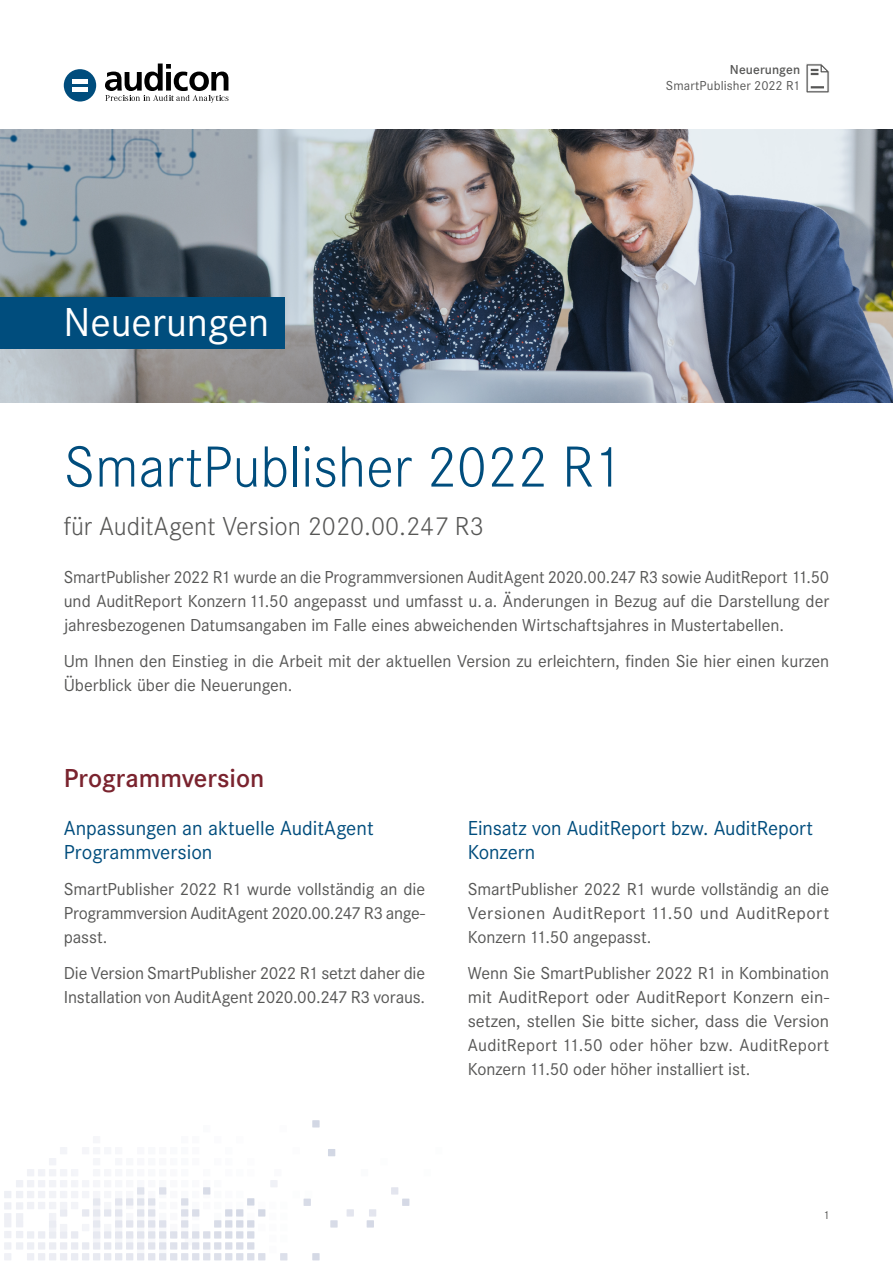
<style>
.page{position:relative;width:893px;height:1263px;background:#fff}
.page>*{position:absolute;margin:0;border:0;box-sizing:border-box;transform-origin:0 0}
.t1{font:300 60px "Corporate S";color:#004d7d}
.t2{font:42px "Corporate S";color:#fff}
.t3{font:300 27px "Corporate S";color:#575756}
.t4{font:600 27px "Corporate S";color:#7a232e}
.t5{font:21px/24px "Corporate S";color:#004d7d}
.t6{font:18px/24px "Corporate S";letter-spacing:-.005em;color:#575756;text-align:justify}
.t7{font:13.5px "Corporate S";letter-spacing:.01em;color:#575756}
.t8{font:600 13.5px "Corporate S";letter-spacing:.01em;color:#575756}
.t9{font:12px "Corporate S";color:#575756}
</style>
<div class="page">
<div style="left:64px;top:69px;width:32px;height:33px;background:#004d7d;border-radius:50%"></div>
<hr style="left:72px;top:80px;width:16px;height:4px;background:#fff">
<hr style="left:72px;top:87px;width:16px;height:4px;background:#fff">
<svg style="left:105px;top:64px;width:123px;height:39px"></svg>
<svg style="left:330px;top:1220px;width:8px;height:7px"></svg>
<svg style="left:328px;top:1149px;width:7px;height:7px"></svg>
<svg style="left:347px;top:1209px;width:7px;height:7px"></svg>
<svg style="left:367px;top:1209px;width:9px;height:18px"></svg>
<svg style="left:391px;top:1187px;width:18px;height:19px"></svg>
<svg style="left:4px;top:1120px;width:316px;height:141px"></svg>
<svg style="left:806px;top:63px;width:24px;height:30px"></svg>
<img style="left:0;top:130px;width:893px;height:273px">
<div style="left:0;top:298px;width:285px;height:51px;background:#004d7d"></div>
<p class="t8" style="left:730px;top:61px;width:72px">Neuerungen</p>
<p class="t7" style="left:666px;top:78px;width:136px">SmartPublisher 2022 R1</p>
<h2 class="t2" style="left:63px;top:299px;width:208px">Neuerungen</h2>
<h1 class="t1" style="left:64px;top:433px;width:562px">SmartPublisher 2022 R1</h1>
<h3 class="t3" style="left:64px;top:510px;width:422px">für AuditAgent Version 2020.00.247 R3</h3>
<p class="t6" style="left:64px;top:565px;width:767px">SmartPublisher 2022 R1 wurde an die Programmversionen AuditAgent 2020.00.247 R3 sowie AuditReport 11.50 und AuditReport Konzern 11.50 angepasst und umfasst u. a. Änderungen in Bezug auf die Darstellung der jahresbezogenen Datumsangaben im Falle eines abweichenden Wirtschaftsjahres in Mustertabellen.</p>
<p class="t6" style="left:64px;top:649px;width:767px">Um Ihnen den Einstieg in die Arbeit mit der aktuellen Version zu erleichtern, finden Sie hier einen kurzen<br>Überblick über die Neuerungen.</p>
<h3 class="t4" style="left:64px;top:762px;width:202px">Programmversion</h3>
<p class="t5" style="left:64px;top:816px;width:311px">Anpassungen an aktuelle AuditAgent<br>Programmversion</p>
<p class="t6" style="left:64px;top:877px;width:363px">SmartPublisher 2022 R1 wurde vollständig an die Programmversion AuditAgent 2020.00.247 R3 ange&shy;passt.</p>
<p class="t6" style="left:64px;top:961px;width:363px">Die Version SmartPublisher 2022 R1 setzt daher die<br>Installation von AuditAgent 2020.00.247 R3 voraus.</p>
<p class="t5" style="left:468px;top:816px;width:347px">Einsatz von AuditReport bzw. AuditReport<br>Konzern</p>
<p class="t6" style="left:468px;top:877px;width:363px">SmartPublisher 2022 R1 wurde vollständig an die Versionen AuditReport 11.50 und AuditReport Konzern 11.50 angepasst.</p>
<p class="t6" style="left:468px;top:961px;width:363px">Wenn Sie SmartPublisher 2022 R1 in Kombination mit AuditReport oder AuditReport Konzern ein&shy;setzen, stellen Sie bitte sicher, dass die Version AuditReport 11.50 oder höher bzw. AuditReport Konzern 11.50 oder höher installiert ist.</p>
<p class="t9" style="left:823px;top:1208px;width:8px">1</p>
</div>
